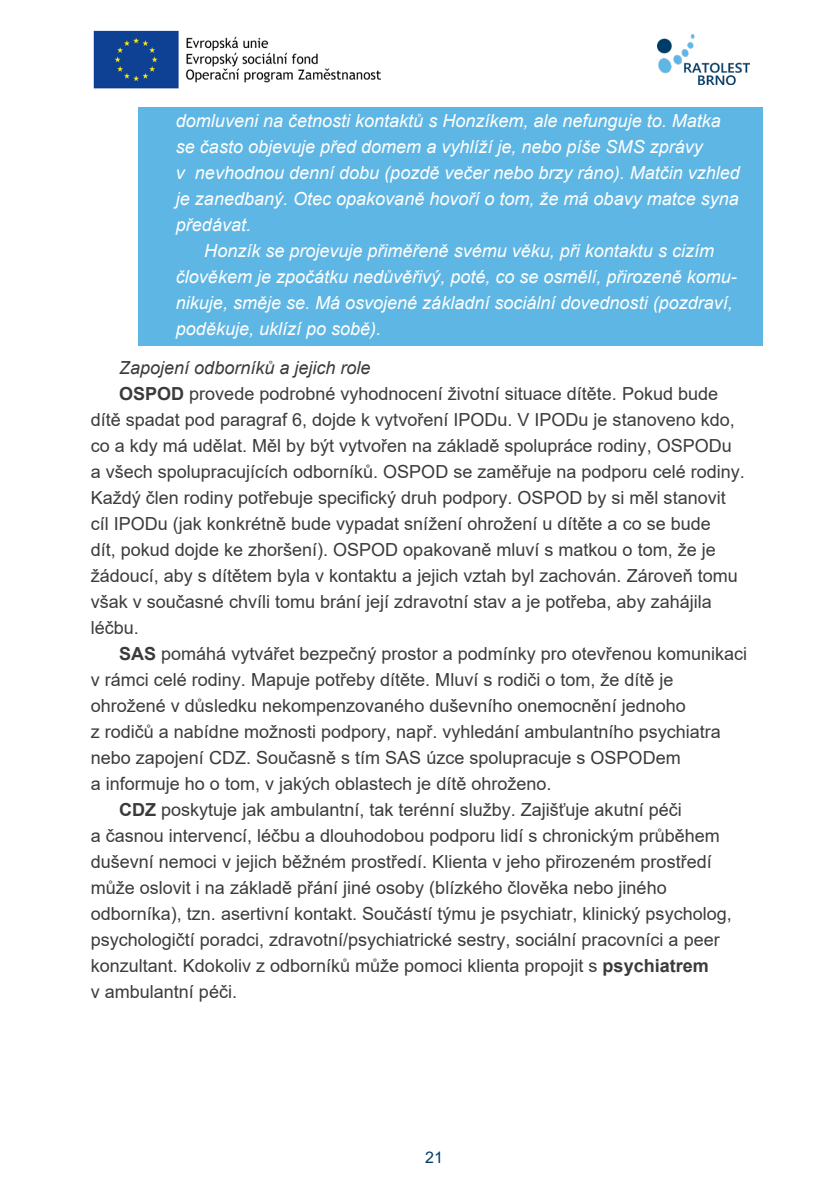
<style>
.page{position:relative;width:840px;height:1191px;background:#fff}
.page>*{position:absolute;margin:0;border:0;box-sizing:border-box;transform-origin:0 0}
.t1{font:18px "Arial";color:#3b3b3b}
.t2{font:italic 18px/26px "Arial";color:#fff}
.t3{font:italic 18px "Arial";color:#3b3b3b}
.t4{font:16px "Arial";color:#003c69}
.s1{font-weight:700}
</style>
<div class="page">
<img style="left:93px;top:30px;width:287px;height:59px">
<img style="left:657px;top:35px;width:91px;height:49px">
<div style="left:138px;top:108px;width:624px;height:238px;background:#5eb6e4"></div>
<p class="t2" style="left:176px;top:107px;width:565px">domluveni na četnosti kontaktů s Honzíkem, ale nefunguje to. Matka se často objevuje před domem a vyhlíží je, nebo píše SMS zprávy<br>v nevhodnou denní dobu (pozdě večer nebo brzy ráno). Matčin vzhled je zanedbaný. Otec opakovaně hovoří o tom, že má obavy matce syna předávat.</p>
<p class="t2" style="left:176px;top:237px;width:562px;text-indent:28px">Honzík se projevuje přiměřeně svému věku, při kontaktu s cizím člověkem je zpočátku nedůvěřivý, poté, co se osmělí, přirozeně komu&shy;nikuje, směje se. Má osvojené základní sociální dovednosti (pozdraví, poděkuje, uklízí po sobě).</p>
<p class="t3" style="left:119px;top:356px;width:253px">Zapojení odborníků a jejich role</p>
<p class="t1" style="left:119px;top:381px;width:600px"><span class="s1">OSPOD</span> provede podrobné vyhodnocení životní situace dítěte. Pokud bude</p>
<p class="t1" style="left:91px;top:407px;width:645px">dítě spadat pod paragraf 6, dojde k vytvoření IPODu. V IPODu je stanoveno kdo,</p>
<p class="t1" style="left:91px;top:433px;width:642px">co a kdy má udělat. Měl by být vytvořen na základě spolupráce rodiny, OSPODu</p>
<p class="t1" style="left:91px;top:459px;width:655px">a všech spolupracujících odborníků. OSPOD se zaměřuje na podporu celé rodiny.</p>
<p class="t1" style="left:91px;top:485px;width:636px">Každý člen rodiny potřebuje specifický druh podpory. OSPOD by si měl stanovit</p>
<p class="t1" style="left:91px;top:511px;width:621px">cíl IPODu (jak konkrétně bude vypadat snížení ohrožení u dítěte a co se bude</p>
<p class="t1" style="left:91px;top:537px;width:626px">dít, pokud dojde ke zhoršení). OSPOD opakovaně mluví s matkou o tom, že je</p>
<p class="t1" style="left:91px;top:563px;width:648px">žádoucí, aby s dítětem byla v kontaktu a jejich vztah byl zachován. Zároveň tomu</p>
<p class="t1" style="left:91px;top:589px;width:622px">však v současné chvíli tomu brání její zdravotní stav a je potřeba, aby zahájila</p>
<p class="t1" style="left:91px;top:615px;width:50px">léčbu.</p>
<p class="t1" style="left:119px;top:641px;width:629px"><span class="s1">SAS</span> pomáhá vytvářet bezpečný prostor a podmínky pro otevřenou komunikaci</p>
<p class="t1" style="left:91px;top:667px;width:584px">v rámci celé rodiny. Mapuje potřeby dítěte. Mluví s rodiči o tom, že dítě je</p>
<p class="t1" style="left:91px;top:693px;width:596px">ohrožené v důsledku nekompenzovaného duševního onemocnění jednoho</p>
<p class="t1" style="left:91px;top:719px;width:631px">z rodičů a nabídne možnosti podpory, např. vyhledání ambulantního psychiatra</p>
<p class="t1" style="left:91px;top:745px;width:591px">nebo zapojení CDZ. Současně s tím SAS úzce spolupracuje s OSPODem</p>
<p class="t1" style="left:91px;top:771px;width:462px">a informuje ho o tom, v jakých oblastech je dítě ohroženo.</p>
<p class="t1" style="left:119px;top:797px;width:563px"><span class="s1">CDZ</span> poskytuje jak ambulantní, tak terénní služby. Zajišťuje akutní péči</p>
<p class="t1" style="left:91px;top:823px;width:630px">a časnou intervencí, léčbu a dlouhodobou podporu lidí s chronickým průběhem</p>
<p class="t1" style="left:91px;top:849px;width:622px">duševní nemoci v jejich běžném prostředí. Klienta v jeho přirozeném prostředí</p>
<p class="t1" style="left:91px;top:875px;width:577px">může oslovit i na základě přání jiné osoby (blízkého člověka nebo jiného</p>
<p class="t1" style="left:91px;top:901px;width:642px">odborníka), tzn. asertivní kontakt. Součástí týmu je psychiatr, klinický psycholog,</p>
<p class="t1" style="left:91px;top:927px;width:630px">psychologičtí poradci, zdravotní/psychiatrické sestry, sociální pracovníci a peer</p>
<p class="t1" style="left:91px;top:953px;width:619px">konzultant. Kdokoliv z odborníků může pomoci klienta propojit s <span class="s1">psychiatrem</span></p>
<p class="t1" style="left:91px;top:979px;width:148px">v ambulantní péči.</p>
<p class="t4" style="left:425px;top:1146px;width:19px">21</p>
</div>
